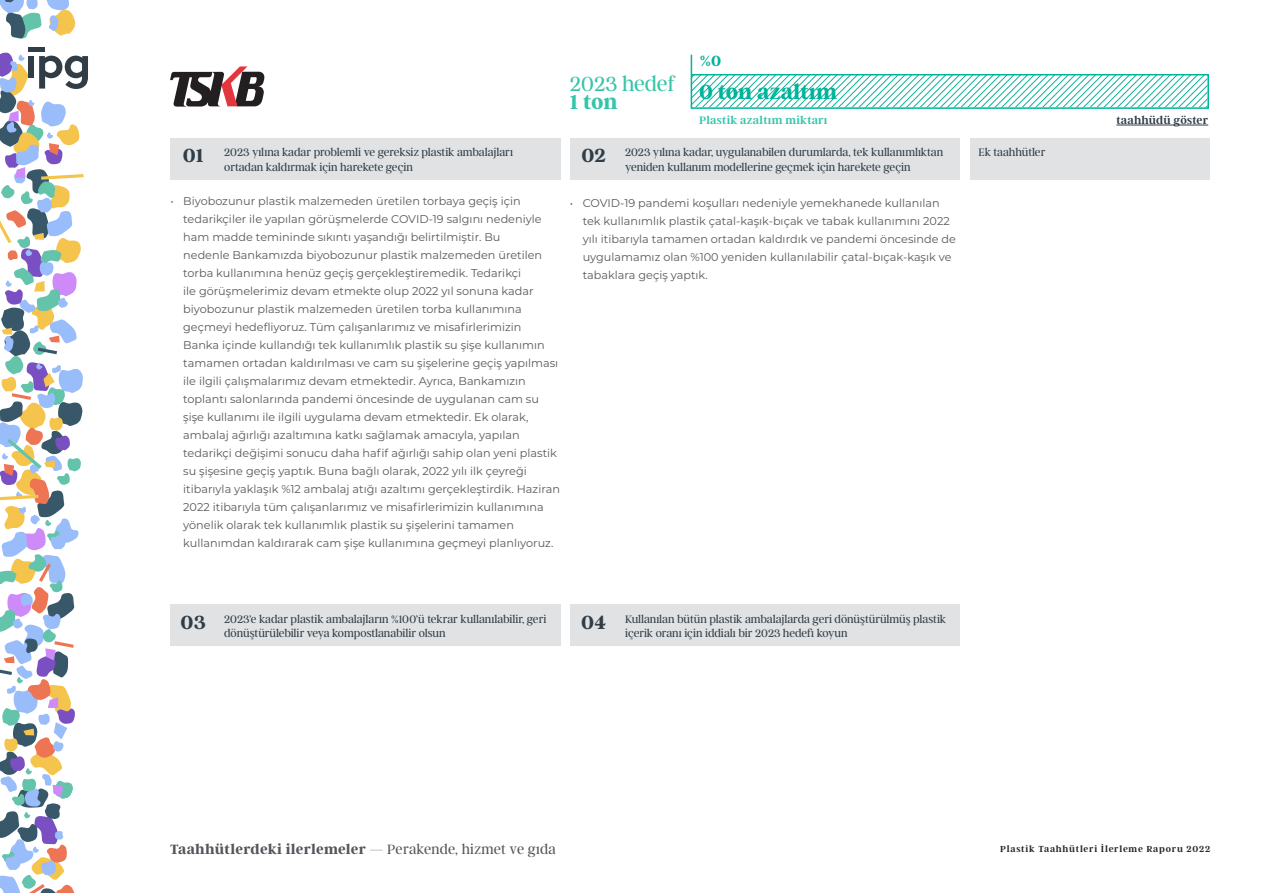
<style>
.page{position:relative;width:1263px;height:893px;background:#fff}
.page>*{position:absolute;margin:0;border:0;box-sizing:border-box;transform-origin:0 0}
.t1{font:700 22.5px "Argent CF";color:#00b39b}
.t2{font:300 22.5px "Argent CF";color:#35c4aa}
.t3{font:700 22.5px "Argent CF";color:#35c4aa}
.BODY_NEW{font:700 21px "Argent CF";color:#303d47}
.t4{font:700 16.35px "Argent CF";color:#00b39b}
.t5{font:700 15px "Argent CF";letter-spacing:.01em;color:#54555a}
.BODY_NEW-2{font:300 12px/14.4px "Argent CF";letter-spacing:-.005em;color:#303d47}
.t6{font:600 12px "Argent CF";letter-spacing:.02em;color:#35c4aa}
.t7{font:600 12px "Argent CF";letter-spacing:.01em;color:#303d47}
.t8{font:11.25px/18px "Montserrat";color:#57585a}
.t9{font:600 9.75px "Argent CF";letter-spacing:.08em;color:#231f20}
.s1{font-weight:300}
</style>
<div class="page">
<div style="left:216px;top:138px;width:345px;height:41px;background:#e0e2e3"></div>
<div style="left:617px;top:138px;width:343px;height:41px;background:#e0e2e3"></div>
<div style="left:970px;top:138px;width:240px;height:41px;background:#e0e2e3"></div>
<div style="left:570px;top:138px;width:49px;height:41px;background:#e0e2e3"></div>
<div style="left:170px;top:138px;width:47px;height:41px;background:#e0e2e3"></div>
<div style="left:617px;top:604px;width:343px;height:41px;background:#e0e2e3"></div>
<div style="left:570px;top:604px;width:49px;height:41px;background:#e0e2e3"></div>
<div style="left:216px;top:604px;width:345px;height:41px;background:#e0e2e3"></div>
<div style="left:170px;top:604px;width:47px;height:41px;background:#e0e2e3"></div>
<div style="left:691px;top:74px;width:518px;height:35px;border:2px solid #00b39b"></div>
<svg style="left:690px;top:55px;width:518px;height:53px"></svg>
<hr style="left:1116px;top:125px;width:92px;height:1px;background:#303d47">
<svg style="left:170px;top:66px;width:94px;height:41px"></svg>
<svg style="left:0;top:0;width:88px;height:893px"></svg>
<p class="t4" style="left:700px;top:51px;width:23px">%0</p>
<p class="t2" style="left:570px;top:72px;width:107px">2023 hedef</p>
<p class="t1" style="left:699px;top:79px;width:140px">0 ton azaltım</p>
<p class="t3" style="left:570px;top:90px;width:49px">1 ton</p>
<p class="t6" style="left:699px;top:114px;width:130px">Plastik azaltım miktarı</p>
<h2 class="BODY_NEW" style="left:183px;top:144px;width:22px">01</h2>
<h2 class="BODY_NEW" style="left:581px;top:144px;width:26px">02</h2>
<p class="BODY_NEW-2" style="left:978px;top:145px;width:68px">Ek taahhütler</p>
<p class="BODY_NEW-2" style="left:224px;top:145px;width:290px">2023 yılına kadar problemli ve gereksiz plastik ambalajları ortadan kaldırmak için harekete geçin</p>
<p class="BODY_NEW-2" style="left:625px;top:145px;width:320px">2023 yılına kadar, uygulanabilen durumlarda, tek kullanımlıktan yeniden kullanım modellerine geçmek için harekete geçin</p>
<p class="t8" style="left:183px;top:192px;width:378px;text-indent:-13px">• Biyobozunur plastik malzemeden üretilen torbaya geçiş için tedarikçiler ile yapılan görüşmelerde COVID-19 salgını nedeniyle ham madde temininde sıkıntı yaşandığı belirtilmiştir. Bu<br>nedenle Bankamızda biyobozunur plastik malzemeden üretilen torba kullanımına henüz geçiş gerçekleştiremedik. Tedarikçi<br>ile görüşmelerimiz devam etmekte olup 2022 yıl sonuna kadar biyobozunur plastik malzemeden üretilen torba kullanımına geçmeyi hedefliyoruz. Tüm çalışanlarımız ve misafirlerimizin Banka içinde kullandığı tek kullanımlık plastik su şişe kullanımın tamamen ortadan kaldırılması ve cam su şişelerine geçiş yapılması ile ilgili çalışmalarımız devam etmektedir. Ayrıca, Bankamızın toplantı salonlarında pandemi öncesinde de uygulanan cam su şişe kullanımı ile ilgili uygulama devam etmektedir. Ek olarak, ambalaj ağırlığı azaltımına katkı sağlamak amacıyla, yapılan tedarikçi değişimi sonucu daha hafif ağırlığı sahip olan yeni plastik su şişesine geçiş yaptık. Buna bağlı olarak, 2022 yılı ilk çeyreği itibarıyla yaklaşık %12 ambalaj atığı azaltımı gerçekleştirdik. Haziran 2022 itibarıyla tüm çalışanlarımız ve misafirlerimizin kullanımına yönelik olarak tek kullanımlık plastik su şişelerini tamamen kullanımdan kaldırarak cam şişe kullanımına geçmeyi planlıyoruz.</p>
<p class="t8" style="left:583px;top:194px;width:375px;text-indent:-13px">• COVID-19 pandemi koşulları nedeniyle yemekhanede kullanılan tek kullanımlık plastik çatal-kaşık-bıçak ve tabak kullanımını 2022 yılı itibarıyla tamamen ortadan kaldırdık ve pandemi öncesinde de uygulamamız olan %100 yeniden kullanılabilir çatal-bıçak-kaşık ve tabaklara geçiş yaptık.</p>
<p class="BODY_NEW" style="left:181px;top:611px;width:27px">03</p>
<p class="BODY_NEW-2" style="left:224px;top:612px;width:324px">2023’e kadar plastik ambalajların %100’ü tekrar kullanılabilir, geri dönüştürülebilir veya kompostlanabilir olsun</p>
<p class="BODY_NEW" style="left:581px;top:611px;width:27px">04</p>
<p class="BODY_NEW-2" style="left:625px;top:612px;width:323px">Kullanılan bütün plastik ambalajlarda geri dönüştürülmüş plastik içerik oranı için iddialı bir 2023 hedefi koyun</p>
<p class="t7" style="left:1116px;top:114px;width:93px">taahhüdü göster</p>
<h3 class="t5" style="left:170px;top:841px;width:387px">Taahhütlerdeki ilerlemeler <span class="s1">— Perakende, hizmet ve gıda</span></h3>
<p class="t9" style="left:1000px;top:844px;width:212px">Plastik Taahhütleri İlerleme Raporu 2022</p>
</div>
